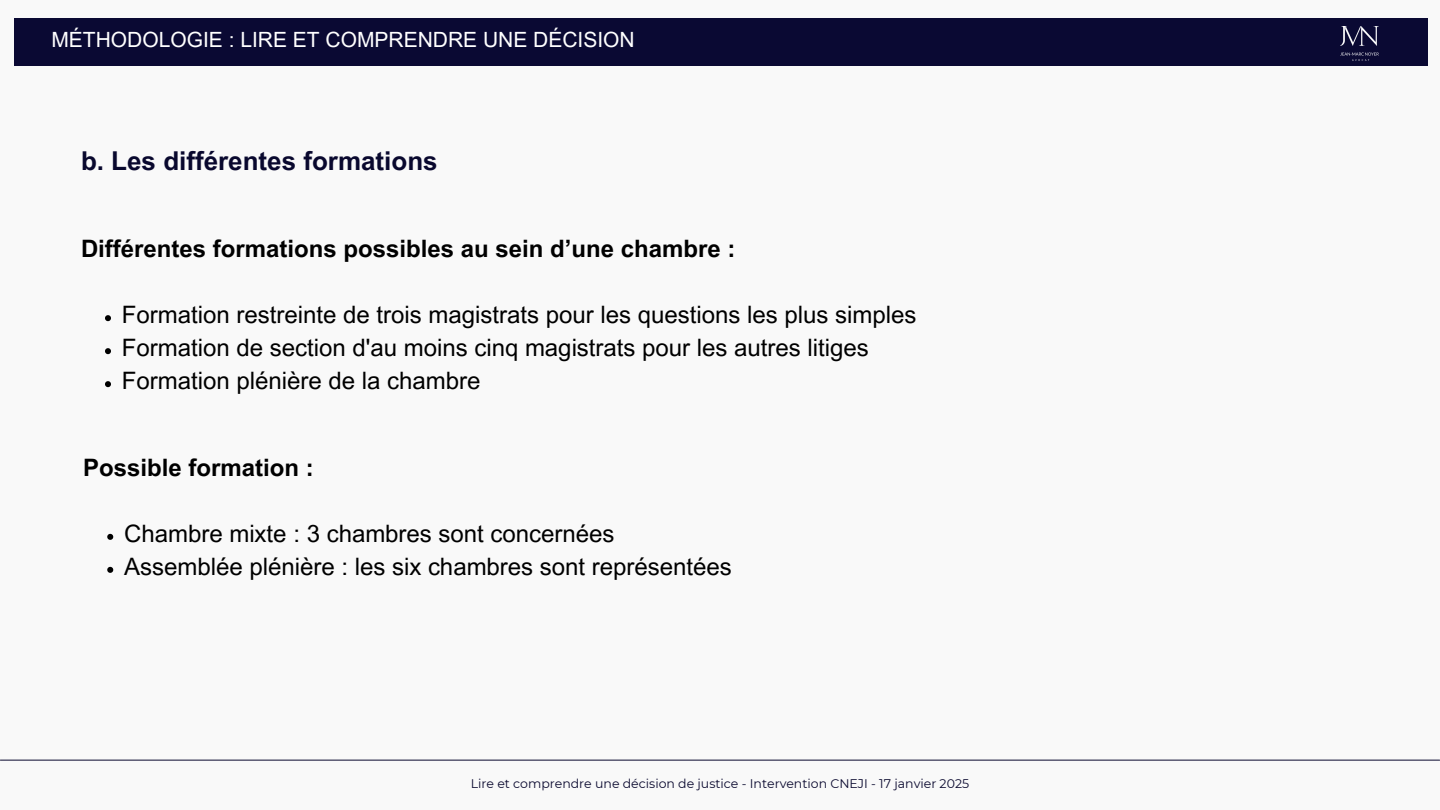
<style>
.page{position:relative;width:1440px;height:810px;background:#f9f9f9}
.page>*{position:absolute;margin:0;border:0;box-sizing:border-box;transform-origin:0 0}
.t1{font:700 26px "Arial MT Pro";color:#09082e}
.t2{font:24px "Arial MT Pro";color:#000}
.t3{font:700 24px "Arial MT Pro";color:#000}
.t4{font:21px "Arial MT Pro";color:#fff}
.t5{font:12.5px "Montserrat";color:#09082e}
</style>
<div class="page">
<div style="left:14px;top:18px;width:1413px;height:48px;background:#0a0933"></div>
<img style="left:1340px;top:26px;width:38px;height:34px">
<hr style="left:0;top:760px;width:1440px;height:1px;background:#09082e">
<svg style="left:105px;top:315px;width:6px;height:6px"></svg>
<svg style="left:105px;top:348px;width:6px;height:6px"></svg>
<svg style="left:105px;top:381px;width:6px;height:6px"></svg>
<svg style="left:107px;top:534px;width:6px;height:6px"></svg>
<svg style="left:107px;top:567px;width:6px;height:6px"></svg>
<h3 class="t4" style="left:51px;top:32px;width:585px">MÉTHODOLOGIE : LIRE ET COMPRENDRE UNE DÉCISION</h3>
<p class="t1" style="left:81px;top:151px;width:358px">b. Les différentes formations</p>
<h1 class="t3" style="left:81px;top:240px;width:656px">Différentes formations possibles au sein d’une chambre :</h1>
<h1 class="t2" style="left:122px;top:306px;width:796px">Formation restreinte de trois magistrats pour les questions les plus simples</h1>
<p class="t2" style="left:122px;top:339px;width:749px">Formation de section d'au moins cinq magistrats pour les autres litiges</p>
<p class="t2" style="left:122px;top:372px;width:360px">Formation plénière de la chambre</p>
<p class="t3" style="left:83px;top:459px;width:232px">Possible formation :</p>
<h1 class="t2" style="left:124px;top:525px;width:492px">Chambre mixte : 3 chambres sont concernées</h1>
<p class="t2" style="left:124px;top:558px;width:609px">Assemblée plénière : les six chambres sont représentées</p>
<p class="t5" style="left:471px;top:776px;width:500px">Lire et comprendre une décision de justice - Intervention CNEJI - 17 janvier 2025</p>
</div>
